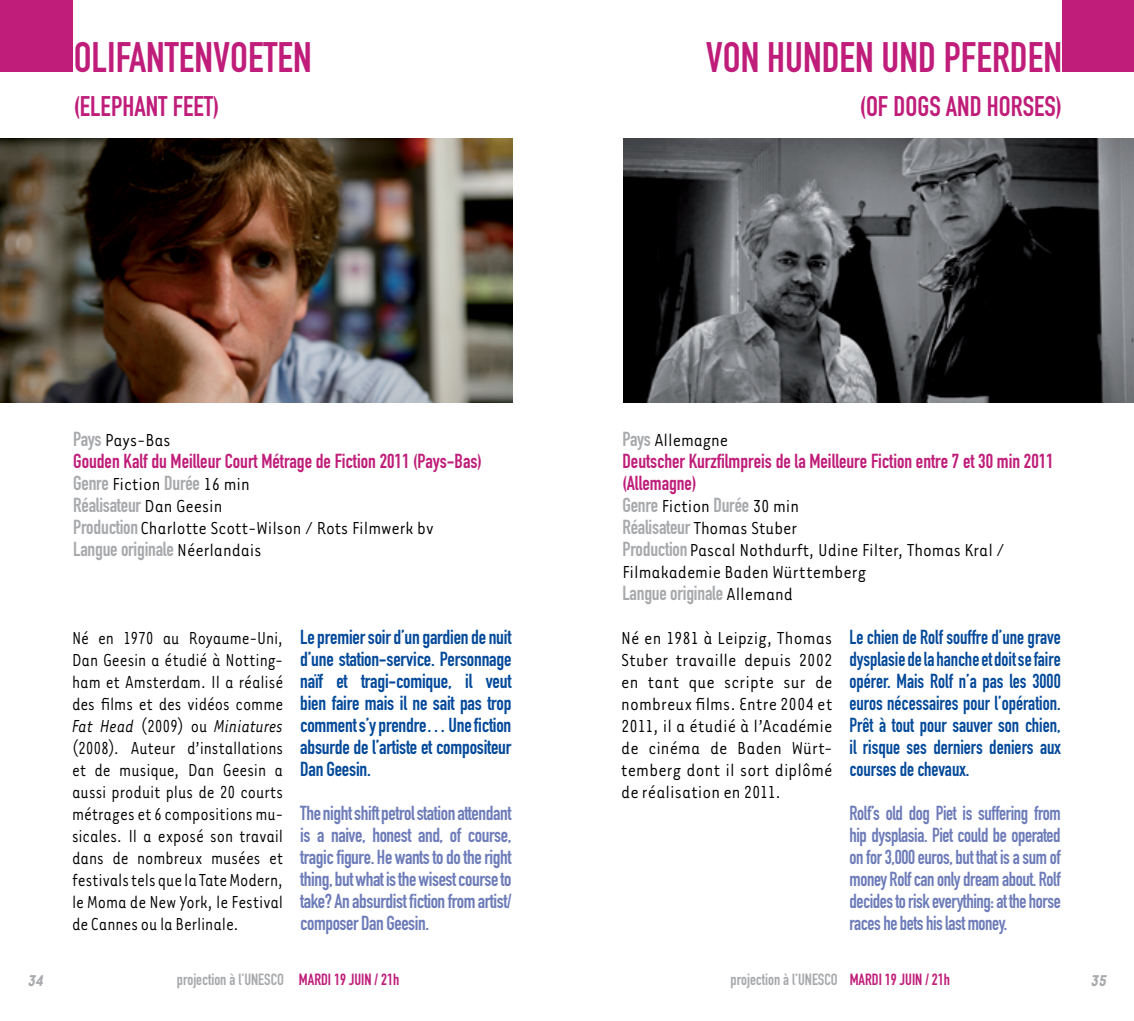
<style>
.page{position:relative;width:1134px;height:1021px;background:#fff}
.page>*{position:absolute;margin:0;border:0;box-sizing:border-box;transform-origin:0 0}
.t1{font:42px "DIN Engschrift Std";color:#bf1d79}
.t2{font:28px "DIN Engschrift Std";color:#bf1d79}
.t3{font:20px/22px "Tarzana Narrow";color:#000}
.t4{font:20px/22px "Tarzana Narrow";color:#000;text-align:justify;scale:.94 1}
.t5{font:20px/22px "DIN Engschrift Std";color:#03499a;text-align:justify;scale:.95 1}
.t6{font:20px/22px "DIN Engschrift Std";color:#03499a;text-align:justify}
.t7{font:20px/22px "DIN Engschrift Std";letter-spacing:-.02em;color:#6d7cb9;text-align:justify;scale:.95 1}
.t8{font:20px/22px "DIN Engschrift Std";letter-spacing:-.02em;color:#6d7cb9;text-align:justify}
.t9{font:20px/22px "DIN Engschrift Std";color:#bf1d79}
.t10{font:20px "DIN Engschrift Std";color:#a7a9ac}
.t11{font:italic 700 18px "Tarzana Narrow";color:#a7a9ac}
.t12{font:16px "DIN Engschrift Std";color:#a7a9ac}
.t13{font:16px "DIN Engschrift Std";color:#bf1d79}
.s1{font-family:"DIN Engschrift Std";color:#a7a9ac}
.s2{font-family:"Tarzana Narrow";color:#000}
.s3{font-style:italic}
</style>
<div class="page">
<div style="left:1063px;top:0;width:71px;height:71px;background:#bf1d79"></div>
<div style="left:0;top:0;width:72px;height:71px;background:#bf1d79"></div>
<img style="left:0;top:138px;width:513px;height:264px">
<img style="left:624px;top:138px;width:510px;height:264px">
<h1 class="t1" style="left:74px;top:33px;width:239px">Olifantenvoeten</h1>
<h2 class="t2" style="left:74px;top:90px;width:147px">(elephant feet)</h2>
<h1 class="t1" style="left:706px;top:33px;width:358px">Von Hunden und Pferden</h1>
<h2 class="t2" style="left:860px;top:90px;width:204px">(of dogs and horses)</h2>
<p class="t11" style="left:28px;top:969px;width:17px">34</p>
<p class="t3" style="left:73px;top:428px;width:99px"><span class="s1">Pays</span> Pays-Bas</p>
<p class="t9" style="left:73px;top:450px;width:410px">Gouden Kalf du Meilleur Court Métrage de Fiction 2011 (Pays-Bas)</p>
<p class="t3" style="left:73px;top:472px;width:178px"><span class="s1">Genre</span> Fiction <span class="s1">Durée</span> 16 min</p>
<p class="t10" style="left:73px;top:493px;width:151px">Réalisateur <span class="s2">Dan Geesin</span></p>
<p class="t3" style="left:73px;top:516px;width:362px"><span class="s1">Production</span> Charlotte Scott-Wilson / Rots Filmwerk bv</p>
<p class="t10" style="left:73px;top:537px;width:190px">Langue originale <span class="s2">Néerlandais</span></p>
<p class="t4" style="left:72px;top:626px;width:226px">Né en 1970 au Royaume-Uni, Dan Geesin a étudié à Notting&shy;ham et Amsterdam. Il a réalisé des films et des vidéos comme <span class="s3">Fat Head</span> (2009) ou <span class="s3">Miniatures </span>(2008). Auteur d’installations et de musique, Dan Geesin a aussi produit plus de 20 courts métrages et 6 compositions mu&shy;sicales. Il a exposé son travail dans de nombreux musées et festivals tels que la Tate Modern, le Moma de New York, le Festival de Cannes ou la Berlinale.</p>
<p class="t6" style="left:300px;top:626px;width:213px">Le premier soir d’un gardien de nuit d’une station-service. Personnage naïf et tragi-comique, il veut bien faire mais il ne sait pas trop comment s’y prendre… Une fiction absurde de l’artiste et compositeur Dan Geesin.</p>
<p class="t8" style="left:300px;top:802px;width:213px">The night shift petrol station attendant is a naive, honest and, of course, tragic figure. He wants to do the right thing, but what is the wisest course to take? An absurdist fiction from artist/ composer Dan Geesin.</p>
<p class="t3" style="left:622px;top:428px;width:107px"><span class="s1">Pays</span> Allemagne</p>
<p class="t9" style="left:622px;top:450px;width:433px">Deutscher Kurzfilmpreis de la Meilleure Fiction entre 7 et 30 min 2011 (Allemagne)</p>
<p class="t3" style="left:622px;top:494px;width:383px"><span class="s1">Genre</span> Fiction <span class="s1">Durée</span> 30 min<br><span class="s1">Réalisateur</span> Thomas Stuber<br><span class="s1">Production</span> Pascal Nothdurft, Udine Filter, Thomas Kral / Filmakademie Baden Württemberg</p>
<p class="t10" style="left:622px;top:581px;width:172px">Langue originale <span class="s2">Allemand</span></p>
<p class="t3" style="left:621px;top:626px;width:213px;text-align:justify">Né en 1981 à Leipzig, Thomas Stuber travaille depuis 2002 en tant que scripte sur de nombreux films. Entre 2004 et 2011, il a étudié à l’Académie de cinéma de Baden Würt&shy;temberg dont il sort diplômé de réalisation en 2011.</p>
<p class="t5" style="left:849px;top:626px;width:224px">Le chien de Rolf souffre d’une grave dysplasie de la hanche et doit se faire opérer. Mais Rolf n’a pas les 3000 euros nécessaires pour l’opération.<br>Prêt à tout pour sauver son chien, il risque ses derniers deniers aux courses de chevaux.</p>
<p class="t7" style="left:849px;top:802px;width:224px">Rolf’s old dog Piet is suffering from hip dysplasia. Piet could be operated on for 3,000 euros, but that is a sum of money Rolf can only dream about. Rolf decides to risk everything: at the horse races he bets his last money.</p>
<p class="t12" style="left:177px;top:969px;width:75px">projection à l’UNESCO</p>
<p class="t13" style="left:299px;top:969px;width:102px">MARDI 19 juin / 21h</p>
<p class="t12" style="left:731px;top:969px;width:75px">projection à l’UNESCO</p>
<p class="t13" style="left:850px;top:969px;width:102px">MARDI 19 juin / 21h</p>
<p class="t11" style="left:1091px;top:969px;width:17px">35</p>
</div>
